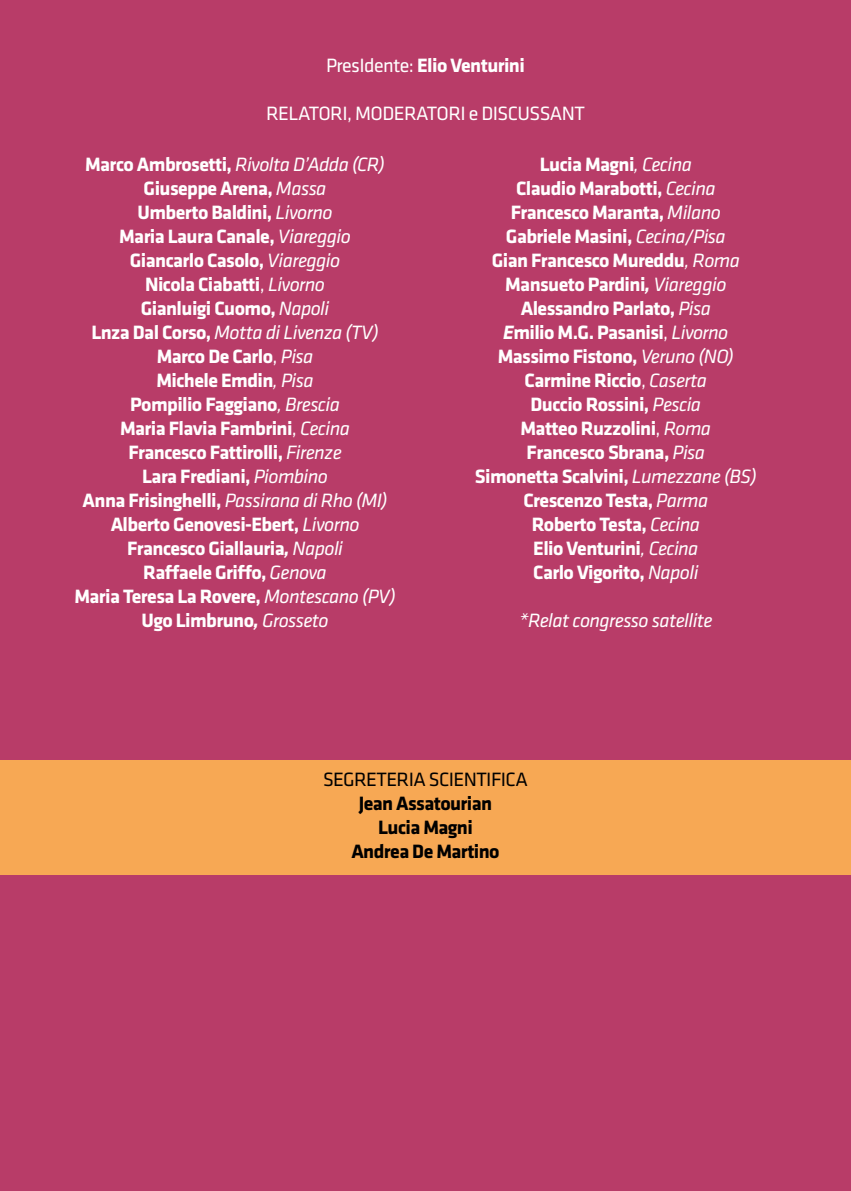
<style>
.page{position:relative;width:851px;height:1191px;background:#fff}
.page>*{position:absolute;margin:0;border:0;box-sizing:border-box;transform-origin:0 0}
.t1{font:700 20px/24px "Klavika";letter-spacing:-.03em;color:#fff;text-align:center}
.t2{font:700 20px/24px "Klavika";letter-spacing:-.03em;color:#000;text-align:center}
.t3{font:20px "Klavika";letter-spacing:-.03em;color:#fff}
.t4{font:italic 20px "Klavika";letter-spacing:-.03em;color:#fff}
.t5{font:20px "Klavika";letter-spacing:-.03em;color:#000}
.s1{font-weight:400}
.s2{font-weight:400;font-style:italic}
.s3{font-style:italic}
</style>
<div class="page">
<div style="left:0;top:0;width:850px;height:1191px;background:#b83c68"></div>
<div style="left:0;top:760px;width:850px;height:115px;background:#f7a854"></div>
<p class="t1" style="left:326px;top:53px;width:200px"><span class="s1">PresIdente:</span> Elio Venturini</p>
<p class="t3" style="left:266px;top:102px;width:320px">RELATORI, MODERATORI e DISCUSSANT</p>
<p class="t1" style="left:74px;top:153px;width:323px">Marco Ambrosetti, <span class="s2">Rivolta D’Adda (CR)<br></span>Giuseppe Arena, <span class="s2">Massa<br></span>Umberto Baldini, <span class="s2">Livorno<br></span>Maria Laura Canale, <span class="s2">Viareggio<br></span>Giancarlo Casolo, <span class="s2">Viareggio<br></span>Nicola Ciabatti<span class="s1">,</span> <span class="s2">Livorno<br></span>Gianluigi Cuomo, <span class="s2">Napoli<br></span>Lnza Dal Corso, <span class="s2">Motta di Livenza (TV)<br></span>Marco De Carlo<span class="s1">,</span> <span class="s2">Pisa<br></span>Michele Emdin<span class="s2">, Pisa<br></span>Pompilio Faggiano<span class="s2">, Brescia<br></span>Maria Flavia Fambrini<span class="s1">,</span> <span class="s2">Cecina<br></span>Francesco Fattirolli, <span class="s2">Firenze<br></span>Lara Frediani, <span class="s2">Piombino<br></span>Anna Frisinghelli, <span class="s2">Passirana di Rho (MI)<br></span>Alberto Genovesi-Ebert, <span class="s2">Livorno<br></span>Francesco Giallauria<span class="s3">,</span> <span class="s2">Napoli<br></span>Raffaele Griffo, <span class="s2">Genova<br></span>Maria Teresa La Rovere, <span class="s2">Montescano (PV)<br></span>Ugo Limbruno<span class="s3">,</span> <span class="s2">Grosseto</span></p>
<p class="t1" style="left:475px;top:153px;width:283px">Lucia Magni<span class="s2">, Cecina<br></span>Claudio Marabotti, <span class="s2">Cecina<br></span>Francesco Maranta, <span class="s2">Milano<br></span>Gabriele Masini, <span class="s2">Cecina/Pisa<br></span>Gian Francesco Mureddu<span class="s2">, Roma<br></span>Mansueto Pardini<span class="s3">,</span> <span class="s2">Viareggio<br></span>Alessandro Parlato, <span class="s2">Pisa<br></span><span class="s3">E</span>milio M.G. Pasanisi<span class="s1">,</span> <span class="s2">Livorno<br></span>Massimo Fistono, <span class="s2">Veruno (NO)<br></span>Carmine Riccio<span class="s1">,</span> <span class="s2">Caserta<br></span>Duccio Rossini, <span class="s2">Pescia<br></span>Matteo Ruzzolini<span class="s1">,</span> <span class="s2">Roma<br></span>Francesco Sbrana, <span class="s2">Pisa<br></span>Simonetta Scalvini, <span class="s2">Lumezzane (BS)<br></span>Crescenzo Testa, <span class="s2">Parma<br></span>Roberto Testa, <span class="s2">Cecina<br></span>Elio Venturini<span class="s2">, Cecina<br></span>Carlo Vigorito, <span class="s2">Napoli</span></p>
<p class="t4" style="left:519px;top:609px;width:195px">*Relat congresso satellite</p>
<p class="t5" style="left:323px;top:768px;width:206px">SEGRETERIA SCIENTIFICA</p>
<p class="t2" style="left:351px;top:791px;width:150px">Jean Assatourian<br>Lucia Magni<br>Andrea De Martino</p>
</div>
